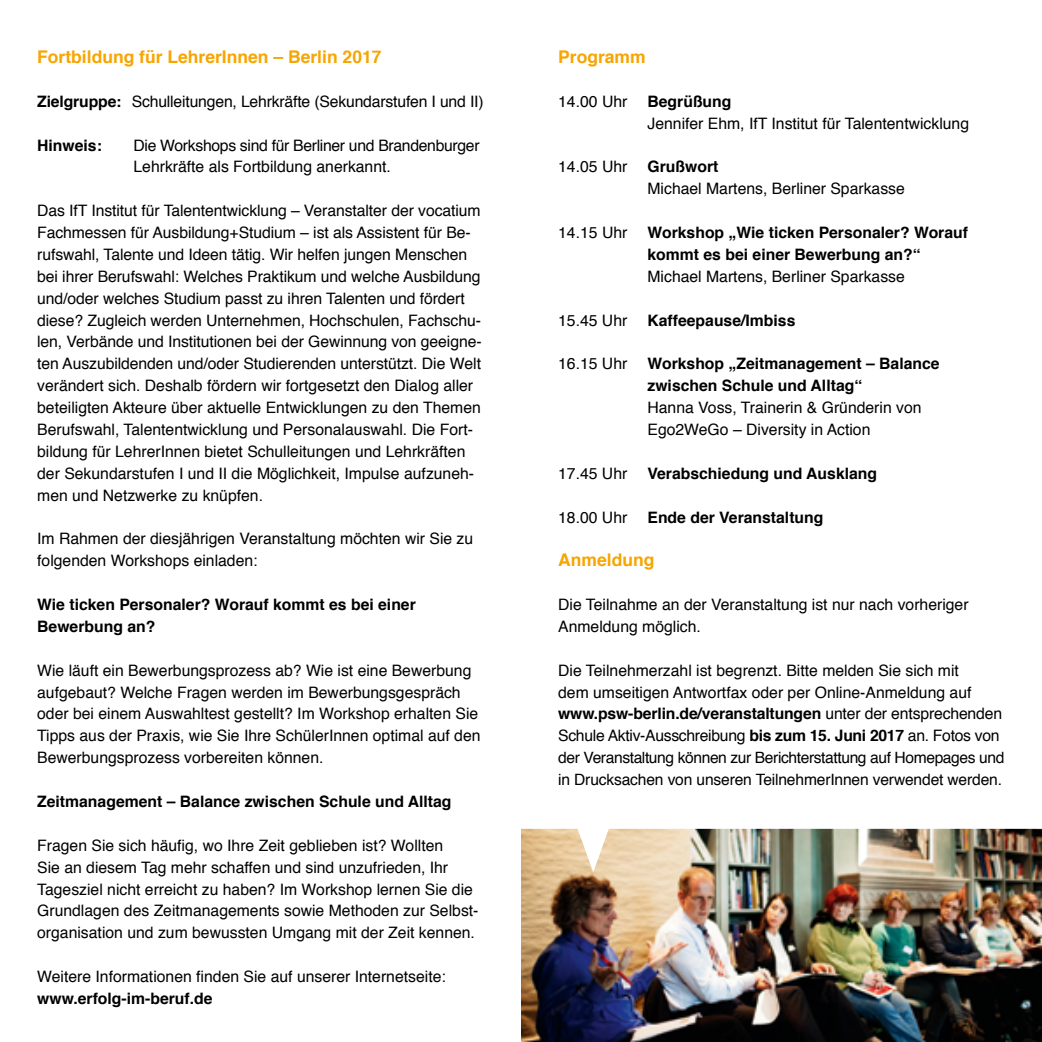
<style>
.page{position:relative;width:1042px;height:1042px;background:#fff}
.page>*{position:absolute;margin:0;border:0;box-sizing:border-box;transform-origin:0 0}
.t1{font:700 17.5px "Helvetica";color:#f7a500}
.t2{font:15.75px/21.9px "Helvetica";color:#000}
.t3{font:700 15.75px/21.9px "Helvetica";color:#000}
.t4{font:15.75px/21.9px "Helvetica";letter-spacing:-.02em;color:#000}
.t5{font:15.58px/21.9px "Helvetica";letter-spacing:-.025em;color:#000}
.s1{font-weight:700}
</style>
<div class="page">
<img style="left:521px;top:829px;width:521px;height:213px">
<p class="t1" style="left:37px;top:43px;width:346px">Fortbildung für LehrerInnen – Berlin 2017</p>
<p class="t2" style="left:37px;top:91px;width:448px"><span class="s1">Zielgruppe:</span> Schulleitungen, Lehrkräfte (Sekundarstufen I und II)</p>
<p class="t3" style="left:37px;top:134px;width:66px">Hinweis:</p>
<p class="t4" style="left:133px;top:135px;width:348px">Die Workshops sind für Berliner und Brandenburger<br>Lehrkräfte als Fortbildung anerkannt.</p>
<p class="t2" style="left:37px;top:200px;width:446px">Das IfT Institut für Talententwicklung – Veranstalter der vocatium Fachmessen für Ausbildung+Studium – ist als Assistent für Be&shy;rufswahl, Talente und Ideen tätig. Wir helfen jungen Menschen bei ihrer Berufswahl: Welches Praktikum und welche Ausbildung und/oder welches Studium passt zu ihren Talenten und fördert diese? Zugleich werden Unternehmen, Hochschulen, Fachschu&shy;len, Verbände und Institutionen bei der Gewinnung von geeigne&shy;ten Auszubildenden und/oder Studierenden unterstützt. Die Welt verändert sich. Deshalb fördern wir fortgesetzt den Dialog aller beteiligten Akteure über aktuelle Entwicklungen zu den Themen Berufswahl, Talententwicklung und Personalauswahl. Die Fort&shy;bildung für LehrerInnen bietet Schulleitungen und Lehrkräften der Sekundarstufen I und II die Möglichkeit, Impulse aufzuneh&shy;men und Netzwerke zu knüpfen.</p>
<p class="t2" style="left:37px;top:528px;width:437px">Im Rahmen der diesjährigen Veranstaltung möchten wir Sie zu folgenden Workshops einladen:</p>
<p class="t3" style="left:37px;top:594px;width:380px">Wie ticken Personaler? Worauf kommt es bei einer<br>Bewerbung an?</p>
<p class="t2" style="left:37px;top:660px;width:445px">Wie läuft ein Bewerbungsprozess ab? Wie ist eine Bewerbung aufgebaut? Welche Fragen werden im Bewerbungsgespräch oder bei einem Auswahltest gestellt? Im Workshop erhalten Sie Tipps aus der Praxis, wie Sie Ihre SchülerInnen optimal auf den Bewerbungsprozess vorbereiten können.</p>
<p class="t3" style="left:37px;top:791px;width:416px">Zeitmanagement – Balance zwischen Schule und Alltag</p>
<p class="t2" style="left:37px;top:835px;width:443px">Fragen Sie sich häufig, wo Ihre Zeit geblieben ist? Wollten<br>Sie an diesem Tag mehr schaffen und sind unzufrieden, Ihr Tagesziel nicht erreicht zu haben? Im Workshop lernen Sie die Grundlagen des Zeitmanagements sowie Methoden zur Selbst&shy;organisation und zum bewussten Umgang mit der Zeit kennen.</p>
<p class="t2" style="left:37px;top:966px;width:410px">Weitere Informationen finden Sie auf unserer Internetseite:</p>
<p class="t3" style="left:37px;top:987px;width:177px">www.erfolg-im-beruf.de</p>
<p class="t1" style="left:558px;top:43px;width:89px">Programm</p>
<p class="t2" style="left:558px;top:91px;width:71px">14.00 Uhr</p>
<p class="t3" style="left:647px;top:90px;width:85px">Begrüßung</p>
<p class="t2" style="left:647px;top:113px;width:323px">Jennifer Ehm, IfT Institut für Talententwicklung</p>
<p class="t2" style="left:558px;top:156px;width:71px">14.05 Uhr</p>
<p class="t3" style="left:647px;top:156px;width:72px">Grußwort</p>
<p class="t2" style="left:647px;top:178px;width:259px">Michael Martens, Berliner Sparkasse</p>
<p class="t2" style="left:558px;top:222px;width:71px">14.15 Uhr</p>
<p class="t3" style="left:647px;top:222px;width:322px">Workshop „Wie ticken Personaler? Worauf kommt es bei einer Bewerbung an?“</p>
<p class="t2" style="left:647px;top:266px;width:259px">Michael Martens, Berliner Sparkasse</p>
<p class="t2" style="left:558px;top:310px;width:71px">15.45 Uhr</p>
<p class="t3" style="left:647px;top:309px;width:149px">Kaffeepause/Imbiss</p>
<p class="t2" style="left:558px;top:353px;width:71px">16.15 Uhr</p>
<p class="t3" style="left:647px;top:353px;width:294px">Workshop „Zeitmanagement – Balance zwischen Schule und Alltag“</p>
<p class="t2" style="left:647px;top:397px;width:276px">Hanna Voss, Trainerin &amp; Gründerin von<br>Ego2WeGo – Diversity in Action</p>
<p class="t2" style="left:558px;top:463px;width:71px">17.45 Uhr</p>
<p class="t3" style="left:647px;top:462px;width:231px">Verabschiedung und Ausklang</p>
<p class="t2" style="left:558px;top:506px;width:71px">18.00 Uhr</p>
<p class="t3" style="left:647px;top:506px;width:177px">Ende der Veranstaltung</p>
<p class="t1" style="left:558px;top:546px;width:98px">Anmeldung</p>
<p class="t2" style="left:558px;top:594px;width:412px">Die Teilnahme an der Veranstaltung ist nur nach vorheriger<br>Anmeldung möglich.</p>
<p class="t2" style="left:558px;top:660px;width:445px">Die Teilnehmerzahl ist begrenzt. Bitte melden Sie sich mit<br>dem umseitigen Antwortfax oder per Online-Anmeldung auf <span class="s1">www.psw-berlin.de/veranstaltungen</span> unter der entsprechenden Schule Aktiv-Ausschreibung <span class="s1">bis zum 15. Juni 2017</span> an. Fotos von</p>
<p class="t5" style="left:558px;top:747px;width:448px">der Veranstaltung können zur Berichterstattung auf Homepages und in Drucksachen von unseren TeilnehmerInnen verwendet werden.</p>
</div>
